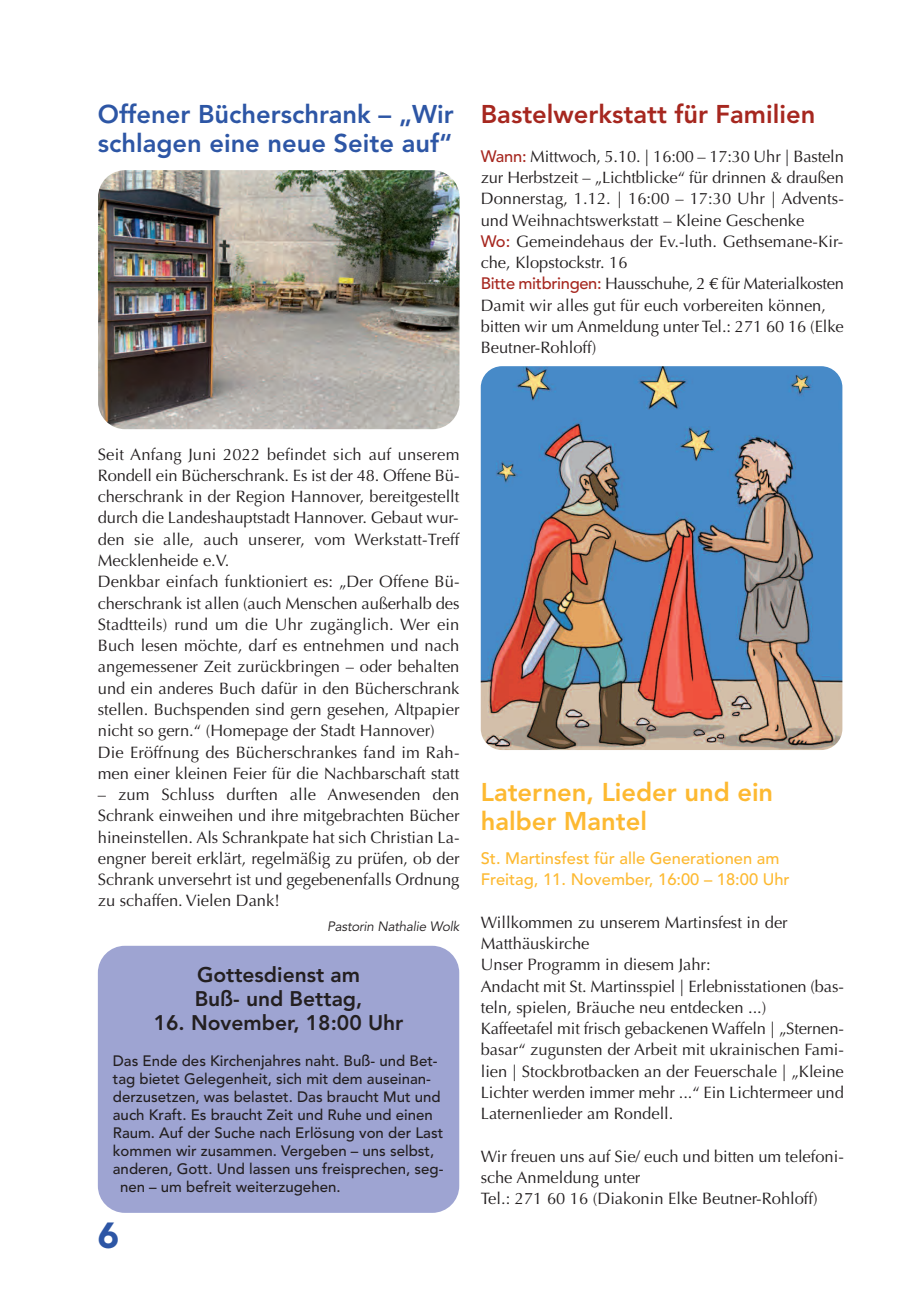
<style>
.page{position:relative;width:919px;height:1289px;background:#fff}
.page>*{position:absolute;margin:0;border:0;box-sizing:border-box;transform-origin:0 0}
.t1{font:900 36px "Avenir";color:#2d56a5}
.t2{font:800 25.5px/29.1px "Avenir";color:#2d56a5}
.t3{font:800 25.5px/29.1px "Avenir";color:#fdb931}
.t4{font:800 25.5px "Avenir";color:#a6271f}
.t5{font:800 21px/24px "Avenir";color:#231f20}
.t6{font:16.5px/21.3px "Optima";color:#231f20}
.t7{font:500 16.5px/21.3px "Avenir";color:#fdb931}
.t8{font:500 15px "Avenir";color:#231f20}
.t9{font:italic 13.5px "Avenir";letter-spacing:-.015em;color:#231f20}
.s1{font-family:"Avenir";font-weight:500;color:#a6271f}
</style>
<div class="page">
<img style="left:98px;top:170px;width:361px;height:259px;border-radius:27px">
<div style="left:98px;top:945px;width:361px;height:267px;background:#9ea4d2;border-radius:27px"></div>
<img style="left:480px;top:366px;width:362px;height:384px;border-radius:21px">
<h2 class="t2" style="left:98px;top:98px;width:357px">Offener Bücherschrank – „Wir schlagen eine neue Seite auf“</h2>
<h2 class="t4" style="left:480px;top:91px;width:336px">Bastelwerkstatt für Familien</h2>
<p class="t6" style="left:480px;top:146px;width:364px"><span class="s1">Wann:</span> Mittwoch, 5.10. | 16:00 – 17:30 Uhr | Basteln zur Herbstzeit – „Lichtblicke“ für drinnen &amp; draußen Donnerstag, 1.12. | 16:00 – 17:30 Uhr | Advents&shy;und Weihnachtswerkstatt – Kleine Geschenke<br><span class="s1">Wo:</span> Gemeindehaus der Ev.-luth. Gethsemane-Kir&shy;che, Klopstockstr. 16<br><span class="s1">Bitte mitbringen:</span> Hausschuhe, 2 € für Materialkosten Damit wir alles gut für euch vorbereiten können, bitten wir um Anmeldung unter Tel.: 271 60 16 (Elke Beutner-Rohloff)</p>
<p class="t6" style="left:98px;top:443px;width:363px">Seit Anfang Juni 2022 befindet sich auf unserem Rondell ein Bücherschrank. Es ist der 48. Offene Bü&shy;cherschrank in der Region Hannover, bereitgestellt durch die Landeshauptstadt Hannover. Gebaut wur&shy;den sie alle, auch unserer, vom Werkstatt-Treff Mecklenheide e.V.<br>Denkbar einfach funktioniert es: „Der Offene Bü&shy;cherschrank ist allen (auch Menschen außerhalb des Stadtteils) rund um die Uhr zugänglich. Wer ein Buch lesen möchte, darf es entnehmen und nach angemessener Zeit zurückbringen – oder behalten und ein anderes Buch dafür in den Bücherschrank stellen. Buchspenden sind gern gesehen, Altpapier nicht so gern.“ (Homepage der Stadt Hannover)<br>Die Eröffnung des Bücherschrankes fand im Rah&shy;men einer kleinen Feier für die Nachbarschaft statt</p>
<p class="t6" style="left:98px;top:784px;width:363px;text-align:justify">– zum Schluss durften alle Anwesenden den Schrank einweihen und ihre mitgebrachten Bücher hineinstellen. Als Schrankpate hat sich Christian La&shy;engner bereit erklärt, regelmäßig zu prüfen, ob der Schrank unversehrt ist und gegebenenfalls Ordnung zu schaffen. Vielen Dank!</p>
<p class="t9" style="left:327px;top:918px;width:134px">Pastorin Nathalie Wolk</p>
<p class="t5" style="left:195px;top:961px;width:169px">Gottesdienst am<br>Buß- und Bettag,</p>
<p class="t5" style="left:154px;top:1009px;width:251px">16. November, 18:00 Uhr</p>
<p class="t8" style="left:113px;top:1047px;width:326px">Das Ende des Kirchenjahres naht. Buß- und Bet-</p>
<p class="t8" style="left:113px;top:1065px;width:319px">tag bietet Gelegenheit, sich mit dem auseinan-</p>
<p class="t8" style="left:113px;top:1083px;width:329px">derzusetzen, was belastet. Das braucht Mut und</p>
<p class="t8" style="left:113px;top:1101px;width:321px">auch Kraft. Es braucht Zeit und Ruhe und einen</p>
<p class="t8" style="left:113px;top:1119px;width:332px">Raum. Auf der Suche nach Erlösung von der Last</p>
<p class="t8" style="left:113px;top:1137px;width:323px">kommen wir zusammen. Vergeben – uns selbst,</p>
<p class="t8" style="left:113px;top:1155px;width:332px">anderen, Gott. Und lassen uns freisprechen, seg-</p>
<p class="t8" style="left:120px;top:1173px;width:222px">nen – um befreit weiterzugehen.</p>
<h1 class="t1" style="left:98px;top:1204px;width:23px">6</h1>
<h2 class="t3" style="left:480px;top:775px;width:294px">Laternen, Lieder und ein halber Mantel</h2>
<p class="t7" style="left:480px;top:846px;width:310px">St. Martinsfest für alle Generationen am<br>Freitag, 11. November, 16:00 – 18:00 Uhr</p>
<p class="t6" style="left:480px;top:911px;width:364px">Willkommen zu unserem Martinsfest in der Matthäuskirche<br>Unser Programm in diesem Jahr:<br>Andacht mit St. Martinsspiel | Erlebnisstationen (bas&shy;teln, spielen, Bräuche neu entdecken ...)<br>Kaffeetafel mit frisch gebackenen Waffeln | „Sternen&shy;basar“ zugunsten der Arbeit mit ukrainischen Fami&shy;lien | Stockbrotbacken an der Feuerschale | „Kleine Lichter werden immer mehr ...“ Ein Lichtermeer und Laternenlieder am Rondell.</p>
<p class="t6" style="left:480px;top:1145px;width:364px">Wir freuen uns auf Sie/ euch und bitten um telefoni&shy;sche Anmeldung unter<br>Tel.: 271 60 16 (Diakonin Elke Beutner-Rohloff)</p>
</div>
